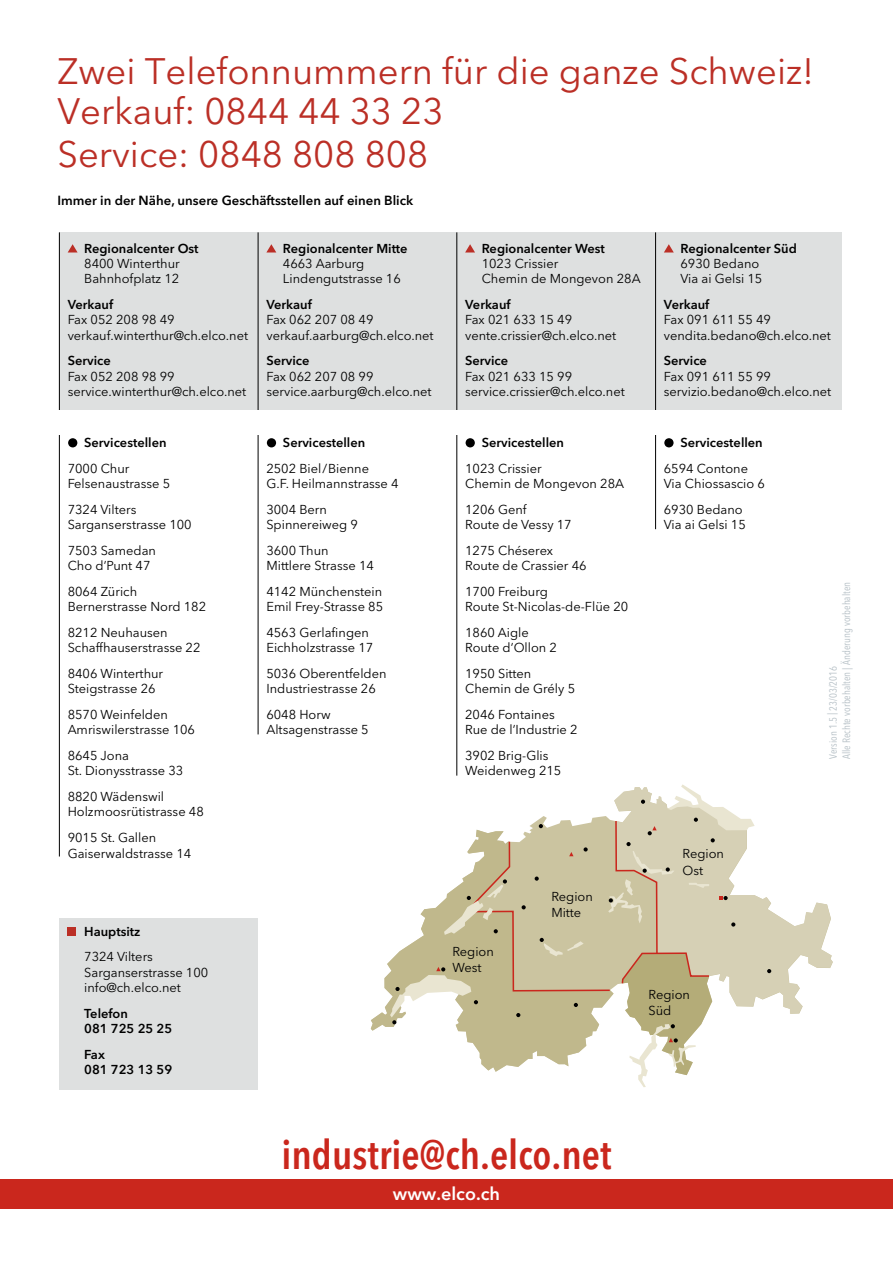
<style>
.page{position:relative;width:893px;height:1263px;background:#fff}
.page>*{position:absolute;margin:0;border:0;box-sizing:border-box;transform-origin:0 0}
.t1{font:600 condensed 40.5px "Avenir Next LT Pro";color:#ca271d}
.t2{font:36.45px/41.5px "Avenir Next LT Pro";color:#bb2f26}
.t3{font:600 18px "Avenir Next LT Pro";color:#fff}
.t4{font:600 13.2px "Avenir Next LT Pro";color:#000}
.t5{font:12.9px/15.3px "Avenir Next LT Pro";color:#000}
.t6{font:600 12.9px/15.3px "Avenir Next LT Pro";color:#000}
.t7{font:condensed 10.5px/13.5px "Avenir Next LT Pro";color:#b6c0c6}
</style>
<div class="page">
<div style="left:0;top:1179px;width:893px;height:30px;background:#ca271d"></div>
<svg style="left:371px;top:961px;width:19px;height:70px"></svg>
<svg style="left:755px;top:895px;width:78px;height:118px;fill:#d6d0b5"></svg>
<svg style="left:767px;top:969px;width:4px;height:4px"></svg>
<svg style="left:390px;top:784px;width:365px;height:303px"></svg>
<div style="left:59px;top:232px;width:783px;height:178px;background:#dee0e0"></div>
<div style="left:59px;top:918px;width:199px;height:171px;background:#dee0e0"></div>
<div style="left:68px;top:927px;width:8px;height:9px;background:#bb2f26"></div>
<svg style="left:68px;top:438px;width:9px;height:9px"></svg>
<svg style="left:68px;top:244px;width:10px;height:8px"></svg>
<svg style="left:267px;top:438px;width:9px;height:9px"></svg>
<svg style="left:266px;top:244px;width:10px;height:8px"></svg>
<svg style="left:466px;top:438px;width:9px;height:9px"></svg>
<svg style="left:465px;top:244px;width:10px;height:8px"></svg>
<svg style="left:664px;top:438px;width:10px;height:9px"></svg>
<svg style="left:664px;top:244px;width:10px;height:8px"></svg>
<hr style="left:258px;top:232px;width:1px;height:502px;background:#000">
<hr style="left:457px;top:232px;width:1px;height:544px;background:#000">
<hr style="left:655px;top:232px;width:1px;height:297px;background:#000">
<hr style="left:59px;top:232px;width:1px;height:624px;background:#000">
<div style="left:43px;top:410px;width:807px;height:25px;background:#fff"></div>
<h2 class="t2" style="left:58px;top:50px;width:758px">Zwei Telefonnummern für die ganze Schweiz!<br>Verkauf: 0844 44 33 23<br>Service: 0848 808 808</h2>
<p class="t4" style="left:58px;top:192px;width:357px">Immer in der Nähe, unsere Geschäftsstellen auf einen Blick</p>
<p class="t6" style="left:283px;top:240px;width:126px">Regionalcenter Mitte</p>
<p class="t5" style="left:283px;top:256px;width:119px">4663 Aarburg<br>Lindengutstrasse 16</p>
<p class="t6" style="left:266px;top:297px;width:47px">Verkauf</p>
<p class="t5" style="left:266px;top:312px;width:169px">Fax 062 207 08 49 verkauf.aarburg@ch.elco.net</p>
<p class="t6" style="left:266px;top:353px;width:45px">Service</p>
<p class="t5" style="left:266px;top:368px;width:167px">Fax 062 207 08 99 service.aarburg@ch.elco.net</p>
<p class="t6" style="left:283px;top:435px;width:84px">Servicestellen</p>
<p class="t5" style="left:266px;top:461px;width:134px">2502 Biel/Bienne<br>G.F. Heilmannstrasse 4</p>
<p class="t5" style="left:266px;top:502px;width:93px">3004 Bern<br>Spinnereiweg 9</p>
<p class="t5" style="left:266px;top:543px;width:109px">3600 Thun<br>Mittlere Strasse 14</p>
<p class="t5" style="left:266px;top:584px;width:118px">4142 Münchenstein<br>Emil Frey-Strasse 85</p>
<p class="t5" style="left:266px;top:625px;width:109px">4563 Gerlafingen<br>Eichholzstrasse 17</p>
<p class="t5" style="left:266px;top:666px;width:122px">5036 Oberentfelden<br>Industriestrasse 26</p>
<p class="t5" style="left:266px;top:707px;width:104px">6048 Horw<br>Altsagenstrasse 5</p>
<p class="t6" style="left:84px;top:240px;width:116px">Regionalcenter Ost</p>
<p class="t5" style="left:84px;top:256px;width:97px">8400 Winterthur<br>Bahnhofplatz 12</p>
<p class="t6" style="left:68px;top:297px;width:47px">Verkauf</p>
<p class="t5" style="left:68px;top:312px;width:182px">Fax 052 208 98 49 verkauf.winterthur@ch.elco.net</p>
<p class="t6" style="left:68px;top:353px;width:45px">Service</p>
<p class="t5" style="left:68px;top:368px;width:180px">Fax 052 208 98 99 service.winterthur@ch.elco.net</p>
<p class="t6" style="left:84px;top:435px;width:84px">Servicestellen</p>
<p class="t5" style="left:68px;top:461px;width:104px">7000 Chur<br>Felsenaustrasse 5</p>
<p class="t5" style="left:68px;top:502px;width:126px">7324 Vilters<br>Sarganserstrasse 100</p>
<p class="t5" style="left:68px;top:543px;width:90px">7503 Samedan<br>Cho d’Punt 47</p>
<p class="t5" style="left:68px;top:584px;width:140px">8064 Zürich<br>Bernerstrasse Nord 182</p>
<p class="t5" style="left:68px;top:625px;width:134px">8212 Neuhausen<br>Schaffhauserstrasse 22</p>
<p class="t5" style="left:68px;top:666px;width:97px">8406 Winterthur<br>Steigstrasse 26</p>
<p class="t5" style="left:68px;top:707px;width:129px">8570 Weinfelden<br>Amriswilerstrasse 106</p>
<p class="t5" style="left:68px;top:748px;width:117px">8645 Jona<br>St. Dionysstrasse 33</p>
<p class="t5" style="left:68px;top:789px;width:138px">8820 Wädenswil<br>Holzmoosrütistrasse 48</p>
<p class="t5" style="left:68px;top:830px;width:125px">9015 St. Gallen<br>Gaiserwaldstrasse 14</p>
<p class="t6" style="left:84px;top:923px;width:58px">Hauptsitz</p>
<p class="t5" style="left:84px;top:949px;width:126px">7324 Vilters<br>Sarganserstrasse 100 info@ch.elco.net</p>
<p class="t6" style="left:84px;top:1005px;width:90px">Telefon<br>081 725 25 25</p>
<p class="t6" style="left:84px;top:1046px;width:90px">Fax<br>081 723 13 59</p>
<p class="t6" style="left:482px;top:240px;width:125px">Regionalcenter West</p>
<p class="t5" style="left:482px;top:256px;width:160px">1023 Crissier<br>Chemin de Mongevon 28A</p>
<p class="t6" style="left:465px;top:297px;width:47px">Verkauf</p>
<p class="t5" style="left:465px;top:312px;width:153px">Fax 021 633 15 49 vente.crissier@ch.elco.net</p>
<p class="t6" style="left:465px;top:353px;width:45px">Service</p>
<p class="t5" style="left:465px;top:368px;width:161px">Fax 021 633 15 99 service.crissier@ch.elco.net</p>
<p class="t6" style="left:482px;top:435px;width:84px">Servicestellen</p>
<p class="t5" style="left:465px;top:461px;width:160px">1023 Crissier<br>Chemin de Mongevon 28A</p>
<p class="t5" style="left:465px;top:502px;width:108px">1206 Genf<br>Route de Vessy 17</p>
<p class="t5" style="left:465px;top:543px;width:123px">1275 Chéserex<br>Route de Crassier 46</p>
<p class="t5" style="left:465px;top:584px;width:165px">1700 Freiburg<br>Route St-Nicolas-de-Flüe 20</p>
<p class="t5" style="left:465px;top:625px;width:93px">1860 Aigle<br>Route d’Ollon 2</p>
<p class="t5" style="left:465px;top:666px;width:112px">1950 Sitten<br>Chemin de Grély 5</p>
<p class="t5" style="left:465px;top:707px;width:114px">2046 Fontaines<br>Rue de l’Industrie 2</p>
<p class="t5" style="left:465px;top:748px;width:98px">3902 Brig-Glis<br>Weidenweg 215</p>
<p class="t6" style="left:680px;top:240px;width:118px">Regionalcenter Süd</p>
<p class="t5" style="left:680px;top:256px;width:83px">6930 Bedano<br>Via ai Gelsi 15</p>
<p class="t6" style="left:664px;top:297px;width:47px">Verkauf</p>
<p class="t5" style="left:664px;top:312px;width:169px">Fax 091 611 55 49 vendita.bedano@ch.elco.net</p>
<p class="t6" style="left:664px;top:353px;width:45px">Service</p>
<p class="t5" style="left:664px;top:368px;width:169px">Fax 091 611 55 99 servizio.bedano@ch.elco.net</p>
<p class="t6" style="left:680px;top:435px;width:84px">Servicestellen</p>
<p class="t5" style="left:664px;top:461px;width:103px">6594 Contone<br>Via Chiossascio 6</p>
<p class="t5" style="left:664px;top:502px;width:83px">6930 Bedano<br>Via ai Gelsi 15</p>
<p class="t7" style="left:826px;top:759px;width:179px;rotate:-90deg">Version 1.5 | 23/03/2016<br>Alle Rechte vorbehalten | Änderung vorbehalten</p>
<p class="t5" style="left:452px;top:943px;width:43px;line-height:16px">Region<br>West</p>
<p class="t5" style="left:551px;top:888px;width:43px;line-height:16px">Region<br>Mitte</p>
<p class="t5" style="left:682px;top:846px;width:43px;line-height:16px">Region<br>Ost</p>
<p class="t5" style="left:648px;top:986px;width:43px;line-height:16px">Region<br>Süd</p>
<h1 class="t1" style="left:281px;top:1130px;width:332px">industrie@ch.elco.net</h1>
<h3 class="t3" style="left:393px;top:1182px;width:108px">www.elco.ch</h3>
</div>
